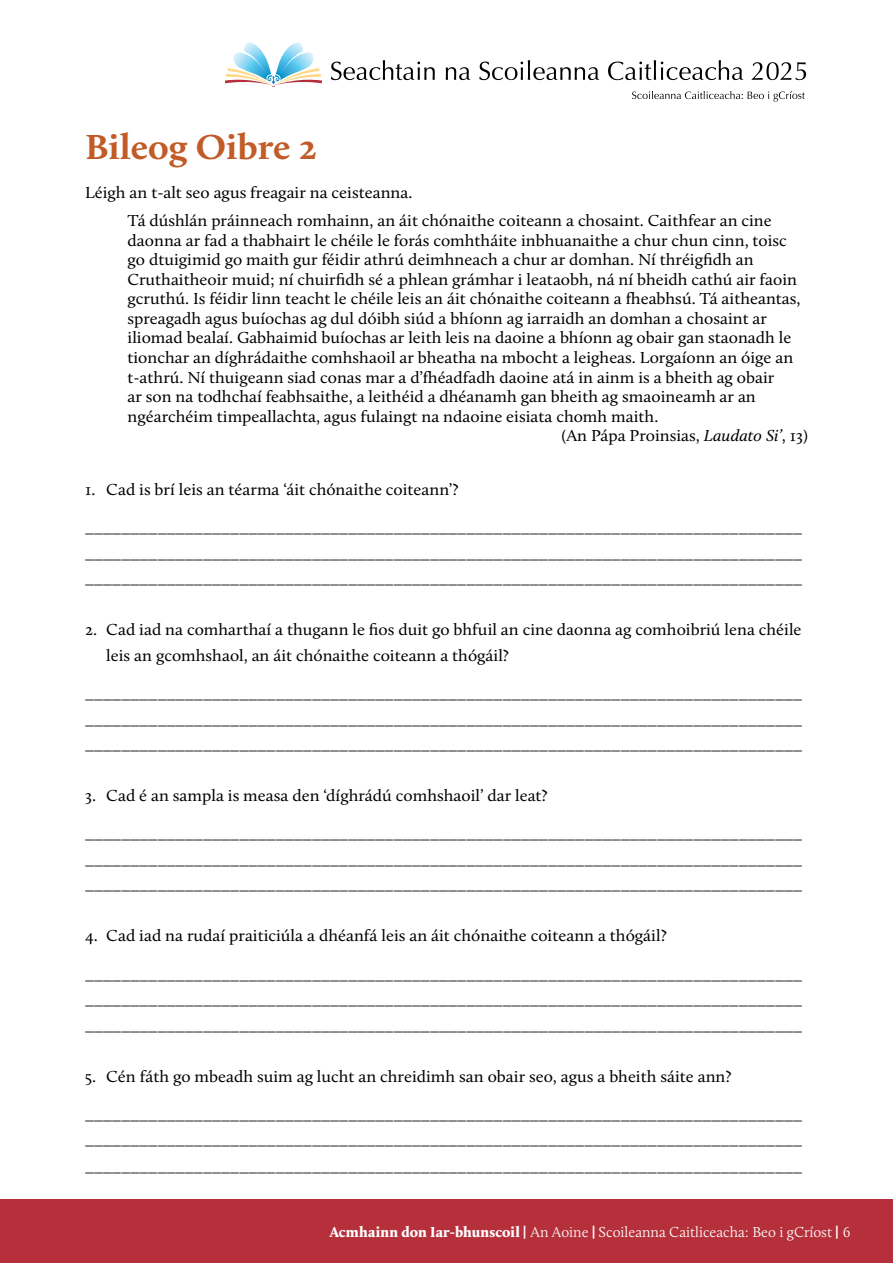
<style>
.page{position:relative;width:893px;height:1263px;background:#fff}
.page>*{position:absolute;margin:0;border:0;box-sizing:border-box;transform-origin:0 0}
.t1{font:700 36px "Calluna";color:#c15b27;scale:1.05 1}
.t2{font:16.5px/25.5px "Calluna";color:#000;text-align:justify;scale:1.05 1}
.t3{font:300 15px "Calluna";color:#fff}
.s1{font-style:italic}
.s2{font-weight:900}
.s3{font-family:"Karmina";font-weight:700}
</style>
<div class="page">
<div style="left:0;top:1199px;width:893px;height:64px;background:#b6303b"></div>
<svg style="left:225px;top:43px;width:97px;height:44px"></svg>
<svg style="left:632px;top:91px;width:173px;height:11px"></svg>
<svg style="left:331px;top:60px;width:104px;height:20px"></svg>
<svg style="left:446px;top:67px;width:24px;height:13px"></svg>
<svg style="left:479px;top:60px;width:120px;height:20px"></svg>
<svg style="left:608px;top:60px;width:135px;height:20px"></svg>
<svg style="left:751px;top:62px;width:55px;height:18px"></svg>
<h1 class="t1" style="left:85px;top:125px;width:223px">Bileog Oibre 2</h1>
<p class="t2" style="left:128px;top:179px;width:615px;line-height:28px;text-indent:-43px">Léigh an t-alt seo agus freagair na ceisteanna.<br>Tá dúshlán práinneach romhainn, an áit chónaithe coiteann a chosaint. Caithfear an cine</p>
<p class="t2" style="left:128px;top:228px;width:629px">daonna ar fad a thabhairt le chéile le forás comhtháite inbhuanaithe a chur chun cinn, toisc</p>
<p class="t2" style="left:128px;top:247px;width:598px">go dtuigimid go maith gur féidir athrú deimhneach a chur ar domhan. Ní thréigfidh an</p>
<p class="t2" style="left:128px;top:267px;width:639px">Cruthaitheoir muid; ní chuirfidh sé a phlean grámhar i leataobh, ná ní bheidh cathú air faoin</p>
<p class="t2" style="left:128px;top:286px;width:642px">gcruthú. Is féidir linn teacht le chéile leis an áit chónaithe coiteann a fheabhsú. Tá aitheantas,</p>
<p class="t2" style="left:128px;top:306px;width:611px">spreagadh agus buíochas ag dul dóibh siúd a bhíonn ag iarraidh an domhan a chosaint ar</p>
<p class="t2" style="left:128px;top:325px;width:634px">iliomad bealaí. Gabhaimid buíochas ar leith leis na daoine a bhíonn ag obair gan staonadh le</p>
<p class="t2" style="left:128px;top:345px;width:636px">tionchar an díghrádaithe comhshaoil ar bheatha na mbocht a leigheas. Lorgaíonn an óige an</p>
<p class="t2" style="left:128px;top:364px;width:617px">t-athrú. Ní thuigeann siad conas mar a d’fhéadfadh daoine atá in ainm is a bheith ag obair</p>
<p class="t2" style="left:128px;top:384px;width:600px">ar son na todhchaí feabhsaithe, a leithéid a dhéanamh gan bheith ag smaoineamh ar an</p>
<p class="t2" style="left:128px;top:403px;width:507px">ngéarchéim timpeallachta, agus fulaingt na ndaoine eisiata chomh maith.</p>
<p class="t2" style="left:561px;top:423px;width:236px">(An Pápa Proinsias, <span class="s1">Laudato Si’</span>, 13)</p>
<p class="t2" style="left:85px;top:477px;width:357px">1. Cad is brí leis an téarma ‘áit chónaithe coiteann’?</p>
<p class="t2" style="left:85px;top:515px;width:685px">_______________________________________________________________________________ _______________________________________________________________________________ _______________________________________________________________________________</p>
<p class="t2" style="left:106px;top:617px;width:664px;text-indent:-21px">2. Cad iad na comharthaí a thugann le fios duit go bhfuil an cine daonna ag comhoibriú lena chéile leis an gcomhshaol, an áit chónaithe coiteann a thógáil?</p>
<p class="t2" style="left:85px;top:681px;width:685px">_______________________________________________________________________________ _______________________________________________________________________________ _______________________________________________________________________________</p>
<p class="t2" style="left:85px;top:783px;width:442px">3. Cad é an sampla is measa den ‘díghrádú comhshaoil’ dar leat?</p>
<p class="t2" style="left:85px;top:821px;width:685px">_______________________________________________________________________________ _______________________________________________________________________________ _______________________________________________________________________________</p>
<p class="t2" style="left:85px;top:923px;width:555px">4. Cad iad na rudaí praiticiúla a dhéanfá leis an áit chónaithe coiteann a thógáil?</p>
<p class="t2" style="left:85px;top:961px;width:685px">_______________________________________________________________________________ _______________________________________________________________________________ _______________________________________________________________________________</p>
<p class="t2" style="left:85px;top:1063px;width:617px">5. Cén fáth go mbeadh suim ag lucht an chreidimh san obair seo, agus a bheith sáite ann?</p>
<p class="t2" style="left:85px;top:1101px;width:685px">_______________________________________________________________________________ _______________________________________________________________________________</p>
<p class="t2" style="left:85px;top:1154px;width:685px">_______________________________________________________________________________</p>
<p class="t3" style="left:330px;top:1223px;width:522px"><span class="s2">Acmhainn don Iar-bhunscoil</span> <span class="s3">|</span> An Aoine <span class="s3">|</span> Scoileanna Caitliceacha: Beo i gCríost <span class="s3">|</span> 6</p>
</div>
